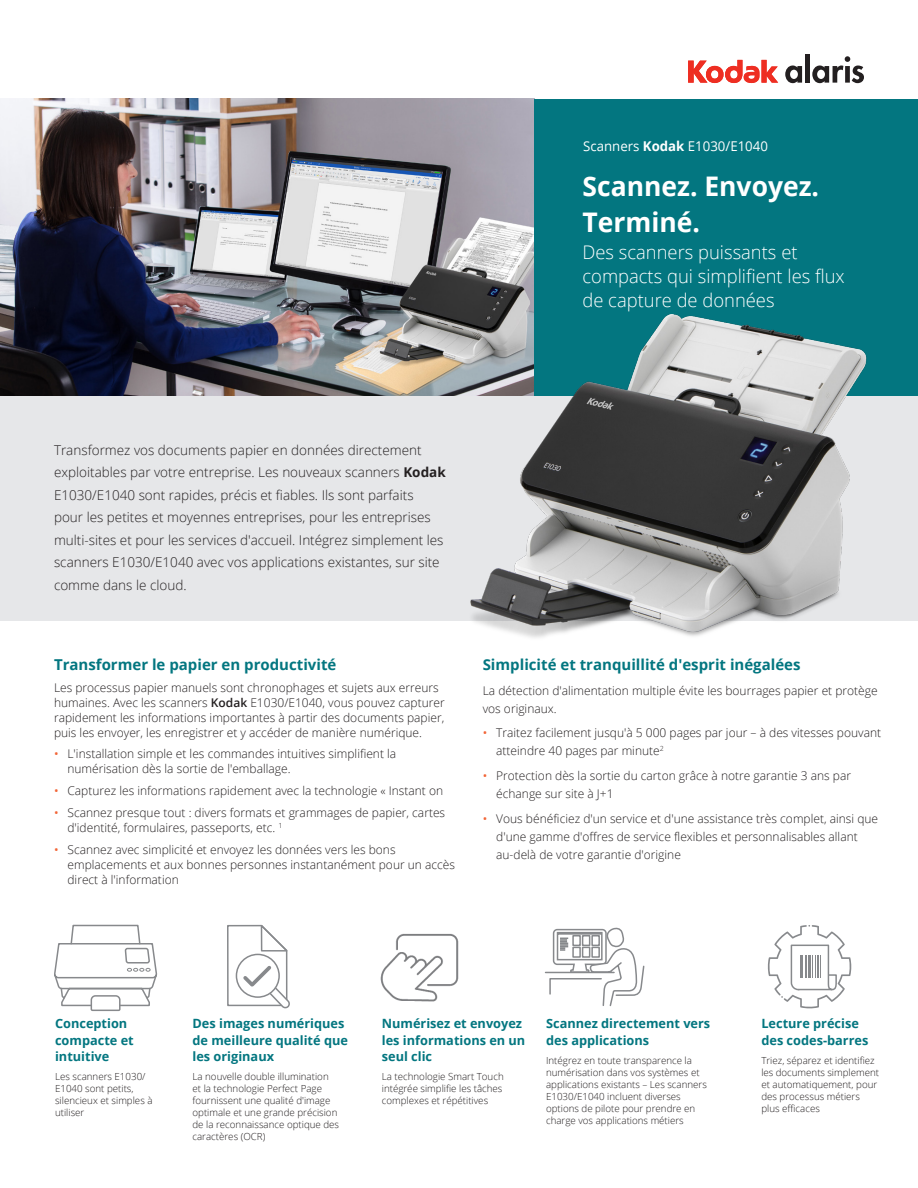
<style>
.page{position:relative;width:918px;height:1188px;background:#fff}
.page>*{position:absolute;margin:0;border:0;box-sizing:border-box;transform-origin:0 0}
.AA_Document_sub-title{font:700 27px/36px "Open Sans";color:#fff}
.AA_Document_sub-title-2{font:300 18.75px/24px "Open Sans";color:#fff}
.t1{font:700 15px "Open Sans";color:#037680}
.t2{font:300 13.5px/22.5px "Open Sans";color:#231f20}
.Body_copy{font:13.5px "Open Sans";color:#fff}
.t3{font:700 12.75px/16.5px "Open Sans";color:#037680}
.t4{font:300 12px/15px "Open Sans";color:#231f20}
.t5{font:300 9.75px/12px "Open Sans";color:#231f20}
.s1{font-weight:700}
.s2{font-weight:600}
.s3{font-weight:400;color:#f26537}
</style>
<div class="page">
<img style="left:380px;top:933px;width:79px;height:69px">
<div style="left:0;top:395px;width:918px;height:226px;background:#e6e7e9"></div>
<img style="left:0;top:99px;width:535px;height:297px">
<div style="left:535px;top:99px;width:383px;height:297px;background:#037680"></div>
<svg style="left:688px;top:60px;width:90px;height:23px"></svg>
<svg style="left:785px;top:66px;width:17px;height:17px"></svg>
<div style="left:805px;top:54px;width:5px;height:29px;background:#231f20"></div>
<svg style="left:812px;top:56px;width:52px;height:27px"></svg>
<img style="left:441px;top:290px;width:426px;height:348px">
<svg style="left:544px;top:927px;width:101px;height:80px"></svg>
<svg style="left:54px;top:924px;width:104px;height:87px"></svg>
<svg style="left:768px;top:925px;width:84px;height:84px"></svg>
<svg style="left:227px;top:924px;width:63px;height:84px"></svg>
<p class="Body_copy" style="left:583px;top:136px;width:186px">Scanners <span class="s1">Kodak</span> E1030/E1040</p>
<p class="AA_Document_sub-title" style="left:583px;top:167px;width:238px">Scannez. Envoyez.<br>Terminé.</p>
<p class="AA_Document_sub-title-2" style="left:583px;top:239px;width:264px">Des scanners puissants et compacts qui simplifient les flux de capture de données</p>
<p class="t2" style="left:54px;top:438px;width:393px">Transformez vos documents papier en données directement exploitables par votre entreprise. Les nouveaux scanners <span class="s1">Kodak </span>E1030/E1040 sont rapides, précis et fiables. Ils sont parfaits pour les petites et moyennes entreprises, pour les entreprises multi-sites et pour les services d'accueil. Intégrez simplement les scanners E1030/E1040 avec vos applications existantes, sur site comme dans le cloud.</p>
<p class="t1" style="left:54px;top:654px;width:284px">Transformer le papier en productivité</p>
<p class="t4" style="left:54px;top:679px;width:392px">Les processus papier manuels sont chronophages et sujets aux erreurs humaines. Avec les scanners <span class="s2">Kodak</span> E1030/E1040, vous pouvez capturer rapidement les informations importantes à partir des documents papier, puis les envoyer, les enregistrer et y accéder de manière numérique.</p>
<p class="t4" style="left:68px;top:746px;width:330px;text-indent:-14px"><span class="s3">•</span> L'installation simple et les commandes intuitives simplifient la numérisation dès la sortie de l'emballage.</p>
<p class="t4" style="left:54px;top:783px;width:391px"><span class="s3">•</span> Capturez les informations rapidement avec la technologie « Instant on</p>
<p class="t4" style="left:68px;top:805px;width:379px;text-indent:-14px"><span class="s3">•</span> Scannez presque tout : divers formats et grammages de papier, cartes d'identité, formulaires, passeports, etc. <sup>1</sup></p>
<p class="t4" style="left:68px;top:841px;width:389px;text-indent:-14px"><span class="s3">•</span> Scannez avec simplicité et envoyez les données vers les bons emplacements et aux bonnes personnes instantanément pour un accès direct à l'information</p>
<p class="t1" style="left:483px;top:654px;width:319px">Simplicité et tranquillité d'esprit inégalées</p>
<p class="t4" style="left:483px;top:681px;width:396px;line-height:18px">La détection d'alimentation multiple évite les bourrages papier et protège vos originaux.</p>
<p class="t4" style="left:496px;top:724px;width:386px;line-height:18px;text-indent:-14px"><span class="s3">•</span> Traitez facilement jusqu'à 5 000 pages par jour – à des vitesses pouvant atteindre 40 pages par minute<sup>2</sup></p>
<p class="t4" style="left:496px;top:766px;width:356px;line-height:18px;text-indent:-14px"><span class="s3">•</span> Protection dès la sortie du carton grâce à notre garantie 3 ans par échange sur site à J+1</p>
<p class="t4" style="left:496px;top:809px;width:383px;line-height:18px;text-indent:-14px"><span class="s3">•</span> Vous bénéficiez d'un service et d'une assistance très complet, ainsi que d'une gamme d'offres de service flexibles et personnalisables allant au-delà de votre garantie d'origine</p>
<p class="t3" style="left:55px;top:1015px;width:80px">Conception compacte et intuitive</p>
<p class="t5" style="left:55px;top:1070px;width:99px">Les scanners E1030/<br>E1040 sont petits, silencieux et simples à utiliser</p>
<p class="t3" style="left:193px;top:1015px;width:157px">Des images numériques de meilleure qualité que les originaux</p>
<p class="t5" style="left:193px;top:1070px;width:148px">La nouvelle double illumination et la technologie Perfect Page fournissent une qualité d'image optimale et une grande précision de la reconnaissance optique des caractères (OCR)</p>
<p class="t3" style="left:382px;top:1015px;width:145px">Numérisez et envoyez les informations en un seul clic</p>
<p class="t5" style="left:382px;top:1070px;width:123px">La technologie Smart Touch intégrée simplifie les tâches complexes et répétitives</p>
<p class="t3" style="left:546px;top:1015px;width:166px">Scannez directement vers des applications</p>
<p class="t5" style="left:546px;top:1054px;width:162px">Intégrez en toute transparence la numérisation dans vos systèmes et applications existants – Les scanners E1030/E1040 incluent diverses options de pilote pour prendre en charge vos applications métiers</p>
<p class="t3" style="left:761px;top:1015px;width:108px">Lecture précise des codes-barres</p>
<p class="t5" style="left:761px;top:1054px;width:119px">Triez, séparez et identifiez les documents simplement et automatiquement, pour des processus métiers plus efficaces</p>
</div>
